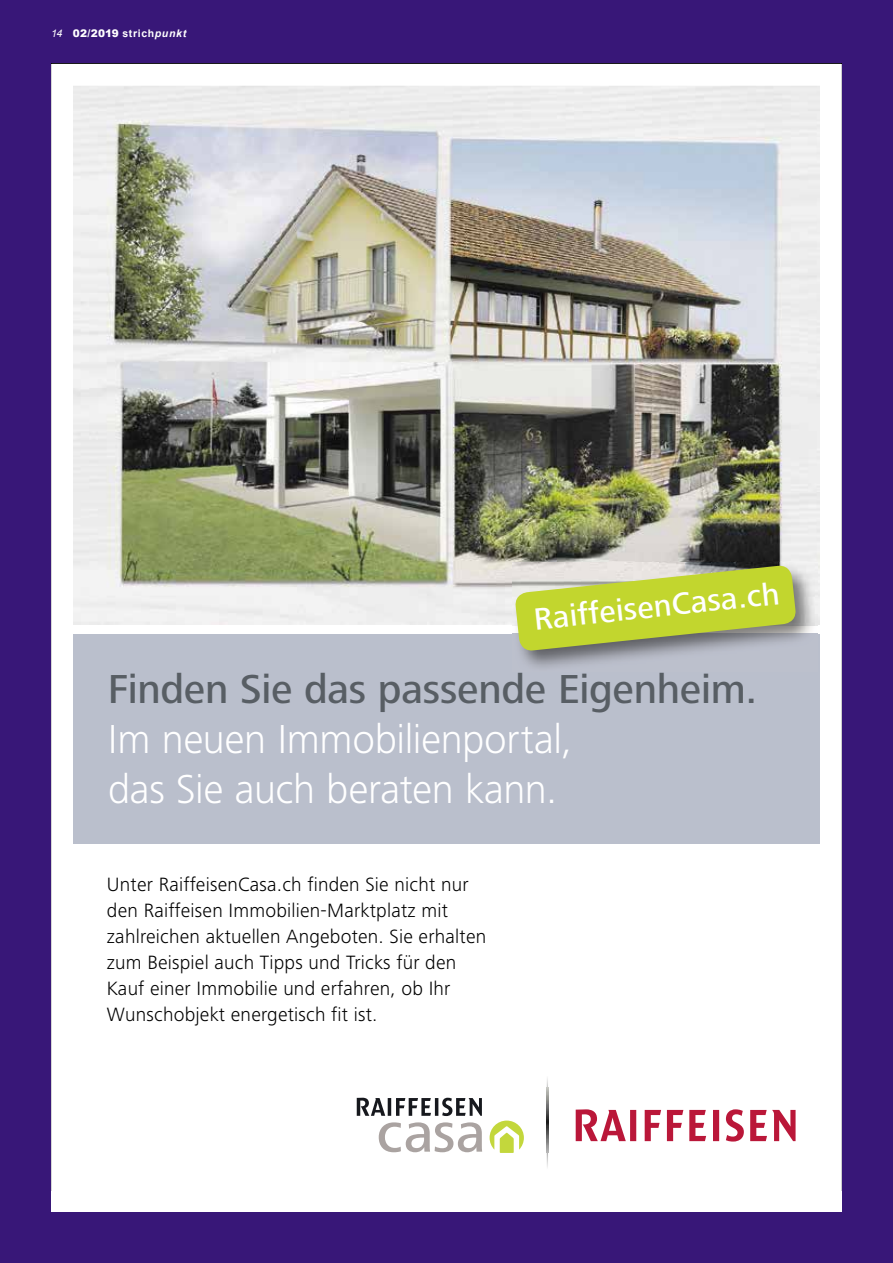
<style>
.page{position:relative;width:893px;height:1263px;background:#381778}
.page>*{position:absolute;margin:0;border:0;box-sizing:border-box;transform-origin:0 0}
.t1{font:300 41.85px/49.9px "Frutiger Next LT";letter-spacing:-.01em;color:#fff}
.t2{font:500 41.85px "Frutiger Next LT";letter-spacing:-.005em;color:#585e64}
.t3{font:500 31.95px "Frutiger Next LT";color:#fff}
.t4{font:300 19.95px/26px "Frutiger Next LT";letter-spacing:.01em;color:#000}
.t5{font:900 10.5px "Arial";letter-spacing:.015em;color:#fff}
.s1{font-weight:400;font-style:italic}
.s2{font-weight:700}
.s3{font-weight:700;font-style:italic}
</style>
<div class="page">
<div style="left:51px;top:1186px;width:791px;height:26px;background:#fff"></div>
<img style="left:51px;top:64px;width:791px;height:1127px">
<p class="t5" style="left:51px;top:26px;width:137px"><span class="s1">14</span> 02/2019 <span class="s2">strich</span><span class="s3">punkt</span></p>
<h2 class="t3" style="left:532px;top:601px;width:248px;rotate:-6deg">RaiffeisenCasa.ch</h2>
<h1 class="t2" style="left:108px;top:666px;width:651px">Finden Sie das passende Eigenheim.</h1>
<h1 class="t1" style="left:108px;top:714px;width:466px">Im neuen Immobilienportal, das Sie auch beraten kann.</h1>
<p class="t4" style="left:107px;top:872px;width:381px">Unter RaiffeisenCasa.ch finden Sie nicht nur den Raiffeisen Immobilien-Marktplatz mit zahlreichen aktuellen Angeboten. Sie erhalten zum Beispiel auch Tipps und Tricks für den Kauf einer Immobilie und erfahren, ob Ihr Wunschobjekt energetisch fit ist.</p>
</div>
